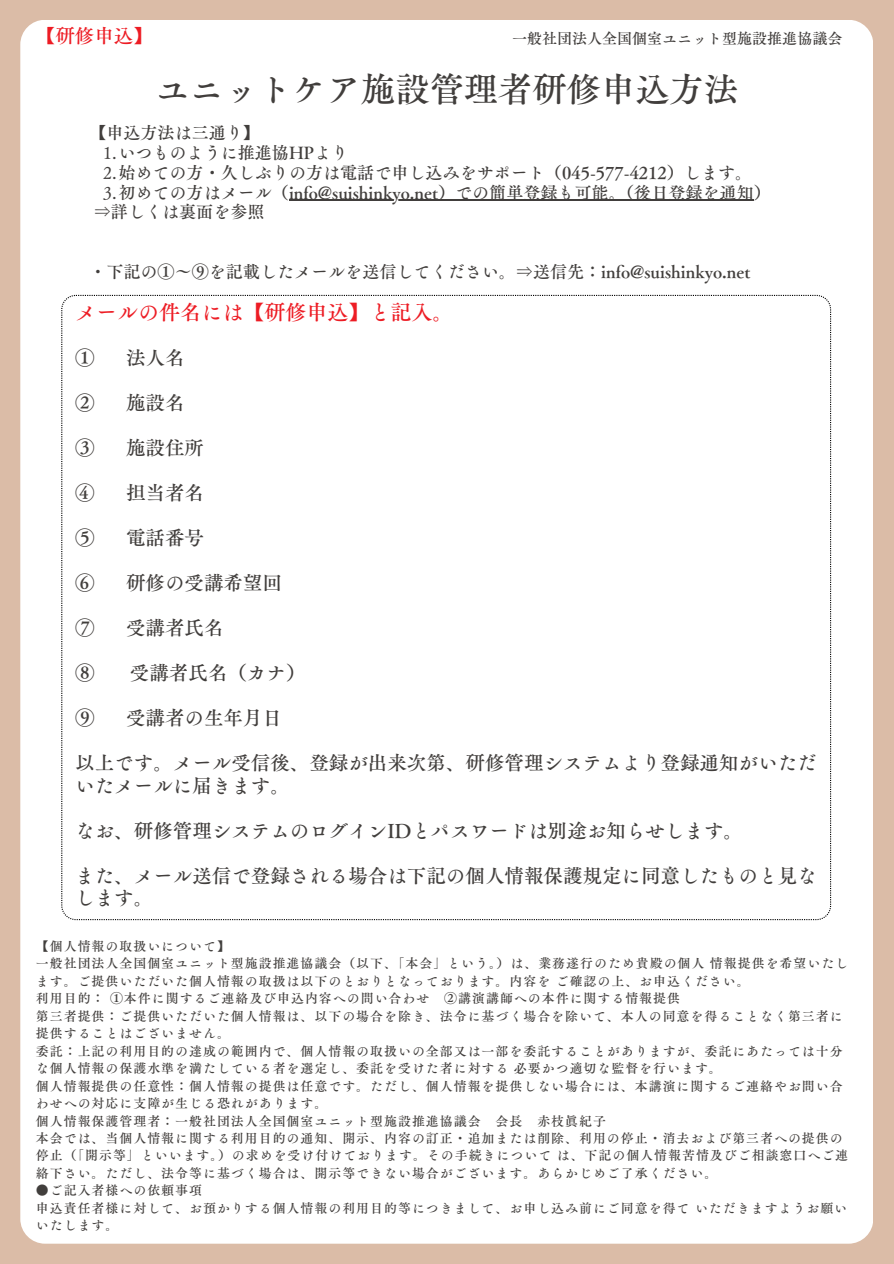
<style>
.page{position:relative;width:894px;height:1264px;background:#fff}
.page>*{position:absolute;margin:0;border:0;box-sizing:border-box;transform-origin:0 0}
.t1{font:34.2px "Tsuku A Old Min Pr 6 N D";color:#413e3c}
.t2{font:21px "Tsuku A Old Min Pr 6 N D";color:#ed1c24}
.t3{font:19.5px/22.5px "Tsuku A Old Min Pr 6 N D";color:#413e3c}
.t4{font:19.5px "Tsuku A Old Min Pr 6 N D";color:#ed1c24}
.t5{font:17.1px "Tsuku A Old Min Pr 6 N D";color:#413e3c}
.t6{font:15px "Tsuku A Old Min Pr 6 N D";color:#413e3c}
.t7{font:12.9px/17.4px "Tsuku A Old Min Pr 6 N D";letter-spacing:.08em;color:#413e3c}
.s1{font-family:"Canva Tsuku A Old Min Pr 6 N R"}
</style>
<div class="page">
<div style="left:0;top:0;width:893px;height:1263px;background:#dbbca7"></div>
<div style="left:20px;top:20px;width:852px;height:1223px;background:#fff;border-radius:25px"></div>
<svg style="left:61px;top:295px;width:769px;height:625px"></svg>
<hr style="left:289px;top:200px;width:464px;height:1px;background:#413e3c">
<p class="t4" style="left:36px;top:26px;width:118px">【研修申込】</p>
<p class="t6" style="left:512px;top:31px;width:331px">一般社団法人全国個室ユニット型施設推進協議会</p>
<h3 class="t1" style="left:155px;top:72px;width:584px">ユニットケア施設管理者研修申込方法</h3>
<h3 class="t5" style="left:89px;top:124px;width:172px">【申込方法は三通り】</h3>
<h3 class="t5" style="left:103px;top:144px;width:246px"><span class="s1">1.</span>いつものように推進協HPより</h3>
<h3 class="t5" style="left:103px;top:164px;width:650px"><span class="s1">2.</span>始めての方・久しぶりの方は電話で申し込みをサポート（045-577-4212）します。</h3>
<h3 class="t5" style="left:103px;top:183px;width:669px"><span class="s1">3.</span>初めての方はメール（info@suishinkyo.net）での簡単登録も可能。（後日登録を通知）</h3>
<h3 class="t5" style="left:94px;top:203px;width:172px">⇒詳しくは裏面を参照</h3>
<h3 class="t5" style="left:89px;top:263px;width:662px">・下記の①～⑨を記載したメールを送信してください。⇒送信先：info@suishinkyo.net</h3>
<h3 class="t2" style="left:75px;top:301px;width:379px">メールの件名には【研修申込】と記入。</h3>
<h3 class="t3" style="left:75px;top:346px;width:21px">①</h3>
<h3 class="t3" style="left:126px;top:346px;width:60px">法人名</h3>
<h2 class="t3" style="left:75px;top:391px;width:21px">②</h2>
<h2 class="t3" style="left:126px;top:391px;width:60px">施設名</h2>
<h3 class="t3" style="left:75px;top:436px;width:21px">③</h3>
<h3 class="t3" style="left:126px;top:436px;width:79px">施設住所</h3>
<p class="t3" style="left:75px;top:481px;width:21px">④</p>
<p class="t3" style="left:126px;top:481px;width:79px">担当者名</p>
<p class="t3" style="left:75px;top:526px;width:21px">⑤</p>
<p class="t3" style="left:126px;top:526px;width:79px">電話番号</p>
<p class="t3" style="left:75px;top:571px;width:21px">⑥</p>
<p class="t3" style="left:126px;top:571px;width:157px">研修の受講希望回</p>
<p class="t3" style="left:75px;top:616px;width:21px">⑦</p>
<p class="t3" style="left:126px;top:616px;width:99px">受講者氏名</p>
<p class="t3" style="left:75px;top:661px;width:21px">⑧</p>
<p class="t3" style="left:130px;top:661px;width:177px">受講者氏名（カナ）</p>
<p class="t3" style="left:75px;top:706px;width:21px">⑨</p>
<p class="t3" style="left:126px;top:706px;width:150px">受講者の生年月日</p>
<p class="t3" style="left:75px;top:751px;width:742px">以上です。メール受信後、登録が出来次第、研修管理システムより登録通知がいただいたメールに届きます。</p>
<p class="t3" style="left:75px;top:819px;width:669px">なお、研修管理システムのログインIDとパスワードは別途お知らせします。</p>
<p class="t3" style="left:75px;top:864px;width:742px">また、メール送信で登録される場合は下記の個人情報保護規定に同意したものと見なします。</p>
<h6 class="t7" style="left:36px;top:937px;width:195px">【個人情報の取扱いについて】</h6>
<h1 class="t7" style="left:36px;top:954px;width:813px">一般社団法人全国個室ユニット型施設推進協議会（以下、「本会」という。）は、業務遂行のため貴殿の個人情報提供を希望いたします。ご提供いただいた個人情報の取扱は以下のとおりとなっております。内容をご確認の上、お申込ください。</h1>
<h4 class="t7" style="left:36px;top:989px;width:645px">利用目的： ①本件に関するご連絡及び申込内容への問い合わせ ②講演講師への本件に関する情報提供</h4>
<p class="t7" style="left:36px;top:1007px;width:808px">第三者提供：ご提供いただいた個人情報は、以下の場合を除き、法令に基づく場合を除いて、本人の同意を得ることなく第三者に提供することはございません。</p>
<p class="t7" style="left:36px;top:1041px;width:808px">委託：上記の利用目的の達成の範囲内で、個人情報の取扱いの全部又は一部を委託することがありますが、委託にあたっては十分な個人情報の保護水準を満たしている者を選定し、委託を受けた者に対する必要かつ適切な監督を行います。</p>
<p class="t7" style="left:36px;top:1076px;width:808px">個人情報提供の任意性：個人情報の提供は任意です。ただし、個人情報を提供しない場合には、本講演に関するご連絡やお問い合わせへの対応に支障が生じる恐れがあります。</p>
<h4 class="t7" style="left:36px;top:1111px;width:570px">個人情報保護管理者：一般社団法人全国個室ユニット型施設推進協議会 会長 赤枝眞紀子</h4>
<h4 class="t7" style="left:36px;top:1129px;width:813px">本会では、当個人情報に関する利用目的の通知、開示、内容の訂正・追加または削除、利用の停止・消去および第三者への提供の停止（「開示等」といいます。）の求めを受け付けております。その手続きについては、下記の個人情報苦情及びご相談窓口へご連絡下さい。ただし、法令等に基づく場合は、開示等できない場合がございます。あらかじめご了承ください。</h4>
<h3 class="t7" style="left:36px;top:1181px;width:167px">●ご記入者様への依頼事項</h3>
<h3 class="t7" style="left:36px;top:1199px;width:812px">申込責任者様に対して、お預かりする個人情報の利用目的等につきまして、お申し込み前にご同意を得ていただきますようお願いいたします。</h3>
</div>
